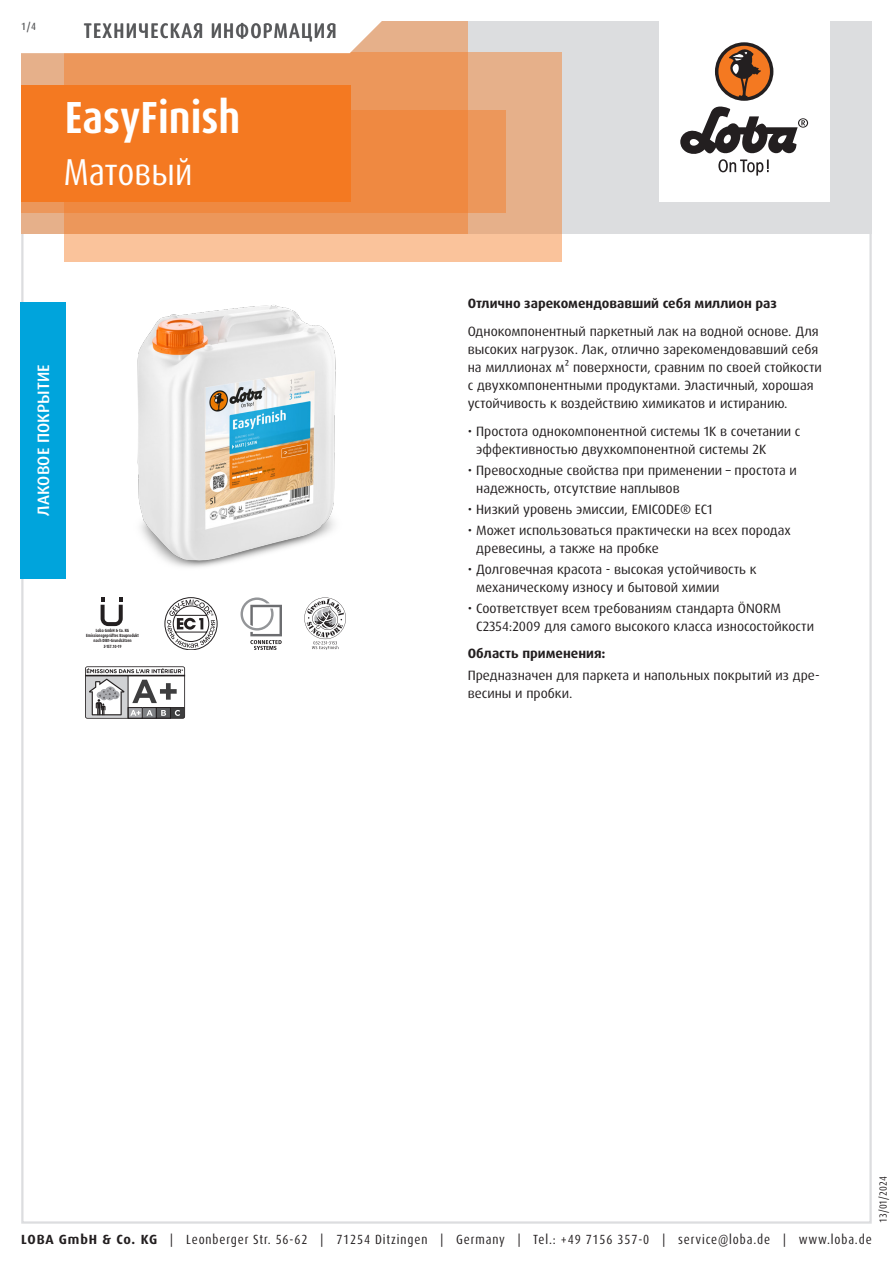
<style>
.page{position:relative;width:893px;height:1263px;background:#fff}
.page>*{position:absolute;margin:0;border:0;box-sizing:border-box;transform-origin:0 0}
.Produktname_weiss{font:700 condensed 45px "Dax Pro";color:#fff}
.Variante_weiss{font:condensed 37.5px "Dax Pro";color:#fff}
.TI{font:500 condensed 21px "Dax Pro";letter-spacing:.06em;color:#57585a}
.Produktart_Versiegelung{font:500 16.5px "Dax Pro";letter-spacing:.01em;color:#fff}
.Text{font:13.5px/18px "Dax Pro";color:#231f20}
.Text_Bold{font:700 13.5px "Dax Pro";color:#231f20}
.t1{font:condensed 13.35px "Dax Pro";letter-spacing:.065em;color:#231f20}
.t2{font:condensed 10.5px "Dax Pro";color:#231f20}
.t3{font:500 condensed 10.5px "Dax Pro";color:#57585a}
.t4{font:700 4.5px/5.2px "Dax Pro";color:#231f20;text-align:center;scale:.82 1}
.s1{font-weight:700;font-stretch:normal}
</style>
<div class="page">
<svg style="left:101px;top:597px;width:22px;height:29px"></svg>
<svg style="left:165px;top:597px;width:52px;height:53px"></svg>
<svg style="left:241px;top:597px;width:41px;height:53px"></svg>
<svg style="left:304px;top:597px;width:42px;height:53px"></svg>
<svg style="left:85px;top:666px;width:100px;height:53px"></svg>
<img style="left:137px;top:305px;width:199px;height:263px">
<div style="left:20px;top:302px;width:46px;height:276px;background:#00a4dc"></div>
<div style="left:21px;top:21px;width:851px;height:213px;background:#dcdddf"></div>
<div style="left:659px;top:0;width:170px;height:202px;background:#fff"></div>
<svg style="left:680px;top:106px;width:128px;height:70px"></svg>
<div style="left:715px;top:42px;width:58px;height:59px;background:#231f20;border-radius:50%"></div>
<svg style="left:718px;top:45px;width:52px;height:52px"></svg>
<div style="left:64px;top:52px;width:497px;height:209px;background:linear-gradient(to right,#fec79f,#efb992)"></div>
<div style="left:21px;top:111px;width:485px;height:102px;background:#ec975b"></div>
<svg style="left:21px;top:21px;width:447px;height:213px;background:#ec9355"></svg>
<svg style="left:21px;top:21px;width:411px;height:34px;background:#faede4"></svg>
<div style="left:21px;top:85px;width:330px;height:117px;background:#f47921"></div>
<p class="t3" style="left:21px;top:19px;width:16px">1/4</p>
<p class="TI" style="left:84px;top:17px;width:254px">ТЕХНИЧЕСКАЯ ИНФОРМАЦИЯ</p>
<p class="Produktname_weiss" style="left:65px;top:89px;width:177px">EasyFinish</p>
<p class="Variante_weiss" style="left:64px;top:148px;width:131px">Матовый</p>
<p class="Produktart_Versiegelung" style="left:33px;top:516px;width:153px;rotate:-90deg">ЛАКОВОЕ ПОКРЫТИЕ</p>
<p class="t4" style="left:86px;top:628px;width:66px">Loba GmbH &amp; Co. KG<br>Emissionsgeprüftes Bauprodukt nach DIBt-Grundsätzen<br>Z-157.10-19</p>
<p class="Text_Bold" style="left:468px;top:295px;width:311px">Отлично зарекомендовавший себя миллион раз</p>
<p class="Text" style="left:468px;top:323px;width:356px">Однокомпонентный паркетный лак на водной основе. Для высоких нагрузок. Лак, отлично зарекомендовавший себя на миллионах м² поверхности, сравним по своей стойкости с двухкомпонентными продуктами. Эластичный, хорошая устойчивость к воздействию химикатов и истиранию.</p>
<p class="Text" style="left:476px;top:422px;width:326px;text-indent:-9px">• Простота однокомпонентной системы 1K в сочетании с эффективностью двухкомпонентной системы 2K</p>
<p class="Text" style="left:476px;top:461px;width:322px;text-indent:-9px">• Превосходные свойства при применении – простота и надежность, отсутствие наплывов</p>
<p class="Text" style="left:468px;top:500px;width:246px">• Низкий уровень эмиссии, EMICODE® EC1</p>
<p class="Text" style="left:476px;top:521px;width:316px;text-indent:-9px">• Может использоваться практически на всех породах древесины, а также на пробке</p>
<p class="Text" style="left:476px;top:560px;width:282px;text-indent:-9px">• Долговечная красота - высокая устойчивость к механическому износу и бытовой химии</p>
<p class="Text" style="left:476px;top:599px;width:339px;text-indent:-9px">• Соответствует всем требованиям стандарта ÖNORM<br>C2354:2009 для самого высокого класса износостойкости</p>
<p class="Text_Bold" style="left:468px;top:645px;width:139px">Область применения:</p>
<p class="Text" style="left:468px;top:666px;width:353px">Предназначен для паркета и напольных покрытий из дре&shy;весины и пробки.</p>
<p class="t2" style="left:876px;top:1222px;width:48px;rotate:-90deg">13/01/2024</p>
<p class="t1" style="left:21px;top:1230px;width:852px"><span class="s1">LOBA GmbH &amp; Co. KG</span> | Leonberger Str. 56-62 | 71254 Ditzingen | Germany | Tel.: +49 7156 357-0 | service@loba.de | www.loba.de</p>
</div>
